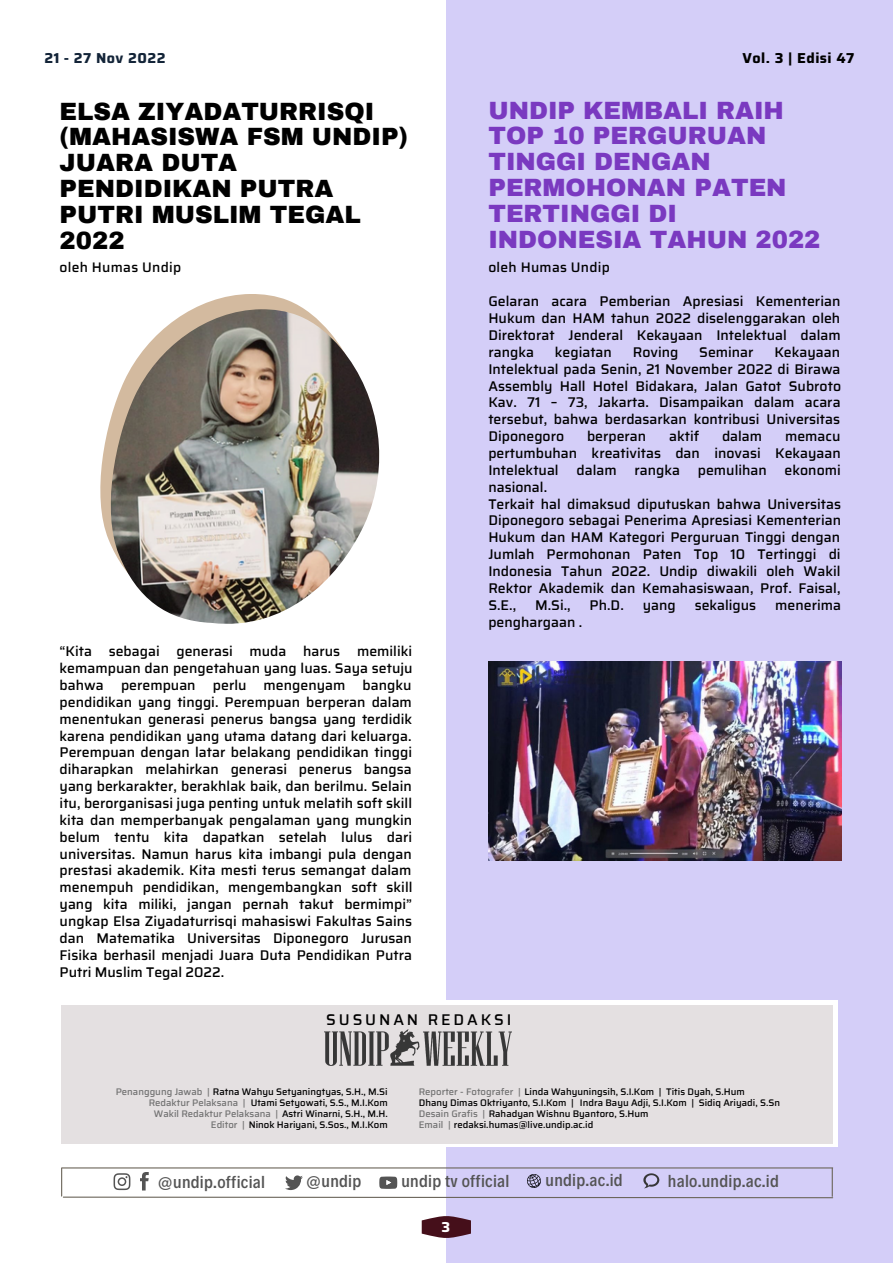
<style>
.page{position:relative;width:893px;height:1264px;background:#fff}
.page>*{position:absolute;margin:0;border:0;box-sizing:border-box;transform-origin:0 0}
.t1{font:900 24.45px/25.8px "Archivo";color:#7a39c0}
.t2{font:900 24.45px/25.8px "Archivo";color:#000}
.t3{font:500 17.55px "Decalotype";letter-spacing:.015em;color:#545454}
.t4{font:500 15.6px "Saira";letter-spacing:.185em;color:#000}
.t5{font:700 14.4px "Saira";letter-spacing:.035em;color:#000}
.t6{font:700 14.4px "Saira";letter-spacing:.035em;color:#132438}
.t7{font:700 14.4px "Saira";color:#fff}
.t8{font:500 14.1px/16.8px "Saira";color:#000;text-align:justify}
.t9{font:500 13.8px "Saira";letter-spacing:.02em;color:#000}
.t10{font:500 9.6px/11.2px "Saira";color:#000;text-align:right}
.s1{color:#737373}
</style>
<div class="page">
<div style="left:446px;top:0;width:446px;height:1262px;background:#d4cef8"></div>
<svg style="left:421px;top:1216px;width:50px;height:21px"></svg>
<svg style="left:61px;top:1000px;width:776px;height:146px;fill:#fff"></svg>
<div style="left:61px;top:1005px;width:771px;height:138px;background:#e4e0e1"></div>
<img style="left:325px;top:1029px;width:186px;height:36px">
<svg style="left:61px;top:1167px;width:772px;height:31px"></svg>
<img style="left:644px;top:1173px;width:15px;height:15px">
<img style="left:488px;top:661px;width:353px;height:199px">
<svg style="left:100px;top:294px;width:204px;height:210px"></svg>
<img style="left:101px;top:309px;width:279px;height:315px">
<p class="t6" style="left:44px;top:46px;width:123px">21 - 27 Nov 2022</p>
<p class="t5" style="left:742px;top:46px;width:113px">Vol. 3 | Edisi 47</p>
<h1 class="t1" style="left:488px;top:97px;width:334px">UNDIP KEMBALI RAIH<br>TOP 10 PERGURUAN<br>TINGGI DENGAN<br>PERMOHONAN PATEN<br>TERTINGGI DI<br>INDONESIA TAHUN 2022</h1>
<p class="t9" style="left:60px;top:257px;width:123px">oleh Humas Undip</p>
<h1 class="t2" style="left:60px;top:98px;width:350px">ELSA ZIYADATURRISQI (MAHASISWA FSM UNDIP)<br>JUARA DUTA<br>PENDIDIKAN PUTRA<br>PUTRI MUSLIM TEGAL<br>2022</h1>
<p class="t9" style="left:488px;top:257px;width:123px">oleh Humas Undip</p>
<p class="t8" style="left:60px;top:643px;width:354px">“Kita sebagai generasi muda harus memiliki kemampuan dan pengetahuan yang luas. Saya setuju bahwa perempuan perlu mengenyam bangku pendidikan yang tinggi. Perempuan berperan dalam menentukan generasi penerus bangsa yang terdidik karena pendidikan yang utama datang dari keluarga.<br>Perempuan dengan latar belakang pendidikan tinggi diharapkan melahirkan generasi penerus bangsa yang berkarakter, berakhlak baik, dan berilmu. Selain itu, berorganisasi juga penting untuk melatih soft skill kita dan memperbanyak pengalaman yang mungkin belum tentu kita dapatkan setelah lulus dari universitas. Namun harus kita imbangi pula dengan prestasi akademik. Kita mesti terus semangat dalam menempuh pendidikan, mengembangkan soft skill yang kita miliki, jangan pernah takut bermimpi” ungkap Elsa Ziyadaturrisqi mahasiswi Fakultas Sains dan Matematika Universitas Diponegoro Jurusan Fisika berhasil menjadi Juara Duta Pendidikan Putra Putri Muslim Tegal 2022.</p>
<p class="t8" style="left:488px;top:293px;width:354px">Gelaran acara Pemberian Apresiasi Kementerian Hukum dan HAM tahun 2022 diselenggarakan oleh Direktorat Jenderal Kekayaan Intelektual dalam rangka</p>
<p class="t8" style="left:488px;top:343px;width:354px;text-indent:286px">Kekayaan Intelektual pada Senin, 21 November 2022 di Birawa Assembly Hall Hotel Bidakara, Jalan Gatot Subroto Kav. 71 – 73, Jakarta. Disampaikan dalam acara tersebut, bahwa berdasarkan kontribusi Universitas Diponegoro</p>
<p class="t8" style="left:555px;top:343px;width:59px">kegiatan</p>
<p class="t8" style="left:632px;top:343px;width:47px">Roving</p>
<p class="t8" style="left:699px;top:343px;width:56px">Seminar</p>
<p class="t8" style="left:587px;top:428px;width:61px">berperan</p>
<p class="t8" style="left:669px;top:428px;width:32px">aktif</p>
<p class="t8" style="left:722px;top:428px;width:42px">dalam</p>
<p class="t8" style="left:488px;top:428px;width:354px;text-indent:297px">memacu pertumbuhan kreativitas dan inovasi Kekayaan Intelektual</p>
<p class="t8" style="left:576px;top:461px;width:42px">dalam</p>
<p class="t8" style="left:634px;top:461px;width:47px">rangka</p>
<p class="t8" style="left:697px;top:461px;width:71px">pemulihan</p>
<p class="t8" style="left:784px;top:461px;width:58px">ekonomi</p>
<p class="t8" style="left:488px;top:478px;width:354px;text-align:left">nasional.<br>Terkait hal dimaksud diputuskan bahwa Universitas Diponegoro sebagai Penerima Apresiasi Kementerian Hukum dan HAM Kategori Perguruan Tinggi dengan Jumlah Permohonan Paten Top 10 Tertinggi di Indonesia Tahun 2022. Undip diwakili oleh Wakil Rektor Akademik dan Kemahasiswaan, Prof. Faisal, S.E.,</p>
<p class="t8" style="left:535px;top:596px;width:37px">M.Si.,</p>
<p class="t8" style="left:589px;top:596px;width:36px">Ph.D.</p>
<p class="t8" style="left:642px;top:596px;width:35px">yang</p>
<p class="t8" style="left:694px;top:596px;width:63px">sekaligus</p>
<p class="t8" style="left:775px;top:596px;width:67px">menerima</p>
<p class="t8" style="left:488px;top:613px;width:95px">penghargaan .</p>
<p class="t4" style="left:326px;top:1007px;width:187px">SUSUNAN REDAKSI</p>
<p class="t10" style="left:116px;top:1085px;width:273px"><span class="s1">Penanggung Jawab |</span> Ratna Wahyu Setyaningtyas, S.H., M.Si <span class="s1">Redaktur Pelaksana |</span> Utami Setyowati, S.S., M.I.Kom<br><span class="s1">Wakil Redaktur Pelaksana |</span> Astri Winarni, S.H., M.H.<br><span class="s1">Editor |</span> Ninok Hariyani, S.Sos., M.I.Kom</p>
<p class="t10" style="left:419px;top:1086px;width:328px"><span class="s1">Reporter - Fotografer |</span> Linda Wahyuningsih, S.I.Kom | Titis Dyah, S.Hum</p>
<p class="t10" style="left:419px;top:1097px;width:363px">Dhany Dimas Oktriyanto, S.I.Kom | Indra Bayu Adji, S.I.Kom | Sidiq Ariyadi, S.Sn</p>
<p class="t10" style="left:419px;top:1119px;width:176px"><span class="s1">Email |</span> redaksi.humas@live.undip.ac.id</p>
<p class="t10" style="left:419px;top:1108px;width:231px"><span class="s1">Desain Grafis |</span> Rahadyan Wishnu Byantoro, S.Hum</p>
<p class="t3" style="left:157px;top:1169px;width:109px">@undip.official</p>
<p class="t3" style="left:306px;top:1169px;width:57px">@undip</p>
<p class="t3" style="left:401px;top:1169px;width:109px">undip tv official</p>
<p class="t3" style="left:545px;top:1167px;width:79px">undip.ac.id</p>
<p class="t3" style="left:668px;top:1168px;width:113px">halo.undip.ac.id</p>
<p class="t7" style="left:441px;top:1215px;width:10px">3</p>
</div>
